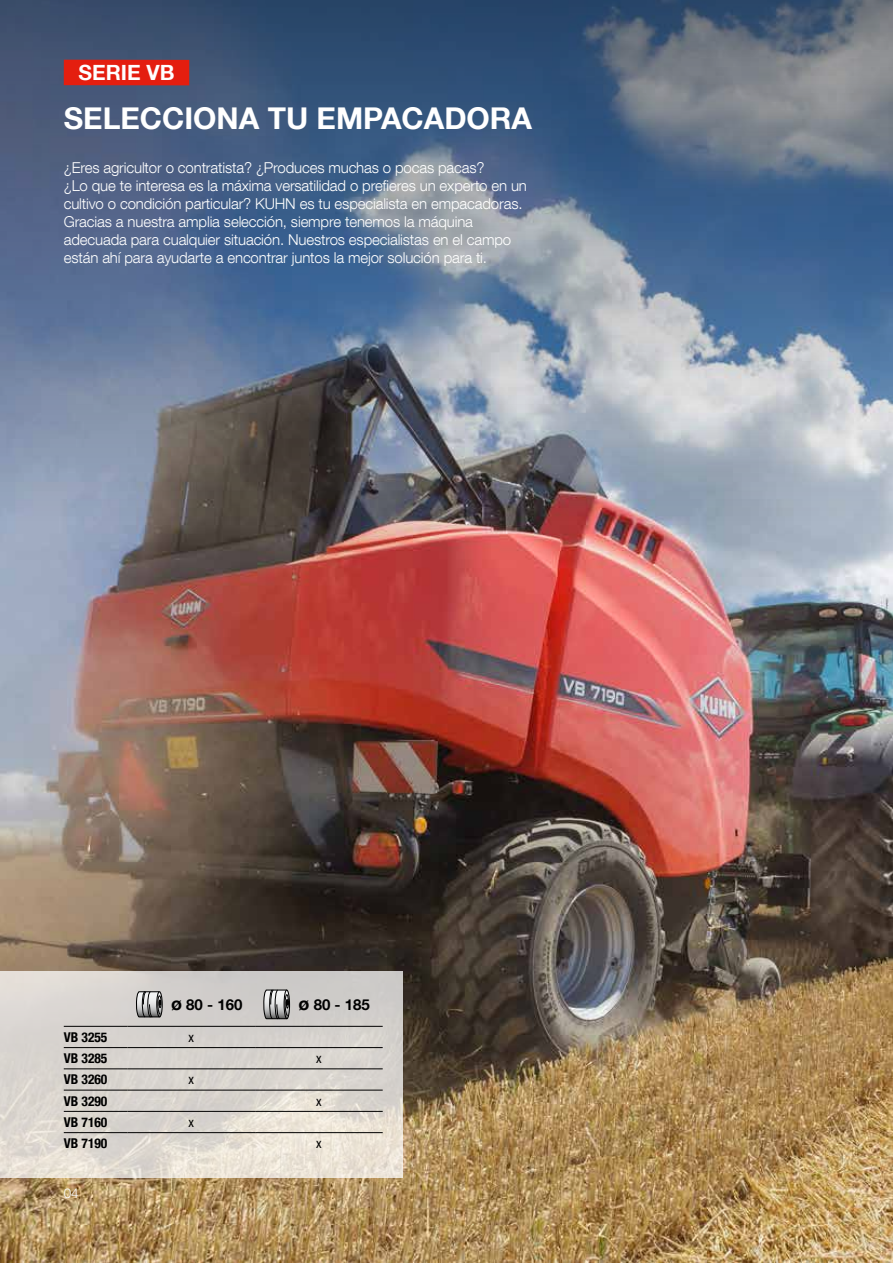
<style>
.page{position:relative;width:893px;height:1263px;background:#fff}
.page>*{position:absolute;margin:0;border:0;box-sizing:border-box;transform-origin:0 0}
.t1{font:700 30px "Helvetica Neue LT Com";color:#fff}
.t2{font:700 21px "Helvetica Neue LT Com";color:#fff}
.t3{font:300 15px/18px "Helvetica Neue LT Com";letter-spacing:-.01em;color:#fff}
.t4{font:700 15px "Helvetica Neue LT Com";color:#000}
.t5{font:700 condensed 13.5px "Helvetica Neue LT Com";color:#000}
.t6{font:condensed 13.5px "Helvetica Neue LT Com";color:#000}
.t7{font:300 13.5px "Helvetica Neue LT Com";color:#fff}
.s1{font-size:18px}
</style>
<div class="page">
<img style="left:0;top:594px;width:893px;height:669px">
<img style="left:0;top:0;width:893px;height:594px">
<div style="left:64px;top:60px;width:125px;height:25px;background:#e41e0f"></div>
<svg style="left:0;top:971px;width:402px;height:207px;background:#dad5cf"></svg>
<hr style="left:64px;top:1026px;width:64px;height:1px;background:#000">
<hr style="left:128px;top:1026px;width:127px;height:1px;background:#000">
<hr style="left:255px;top:1026px;width:128px;height:1px;background:#000">
<hr style="left:64px;top:1047px;width:64px;height:1px;background:#000">
<hr style="left:128px;top:1047px;width:127px;height:1px;background:#000">
<hr style="left:255px;top:1047px;width:128px;height:1px;background:#000">
<hr style="left:64px;top:1068px;width:64px;height:1px;background:#000">
<hr style="left:128px;top:1068px;width:127px;height:1px;background:#000">
<hr style="left:255px;top:1068px;width:128px;height:1px;background:#000">
<hr style="left:64px;top:1090px;width:64px;height:1px;background:#000">
<hr style="left:128px;top:1090px;width:127px;height:1px;background:#000">
<hr style="left:255px;top:1090px;width:128px;height:1px;background:#000">
<hr style="left:64px;top:1111px;width:64px;height:1px;background:#000">
<hr style="left:128px;top:1111px;width:127px;height:1px;background:#000">
<hr style="left:255px;top:1111px;width:128px;height:1px;background:#000">
<hr style="left:64px;top:1132px;width:64px;height:1px;background:#000">
<hr style="left:128px;top:1132px;width:127px;height:1px;background:#000">
<hr style="left:255px;top:1132px;width:128px;height:1px;background:#000">
<div style="left:156px;top:991px;width:7px;height:26px;border:1px solid #000;border-radius:50%"></div>
<svg style="left:135px;top:991px;width:27px;height:28px"></svg>
<svg style="left:263px;top:989px;width:27px;height:32px"></svg>
<h2 class="t2" style="left:78px;top:59px;width:98px">SERIE VB</h2>
<h1 class="t1" style="left:64px;top:100px;width:470px">SELECCIONA TU EMPACADORA</h1>
<p class="t3" style="left:64px;top:158px;width:465px">¿Eres agricultor o contratista? ¿Produces muchas o pocas pacas?<br>¿Lo que te interesa es la máxima versatilidad o prefieres un experto en un cultivo o condición particular? KUHN es tu especialista en empacadoras.<br>Gracias a nuestra amplia selección, siempre tenemos la máquina adecuada para cualquier situación. Nuestros especialistas en el campo están ahí para ayudarte a encontrar juntos la mejor solución para ti.</p>
<p class="t4" style="left:171px;top:995px;width:73px"><span class="s1">ø</span> 80 - 160</p>
<p class="t4" style="left:299px;top:995px;width:73px"><span class="s1">ø</span> 80 - 185</p>
<p class="t5" style="left:64px;top:1029px;width:45px">VB 3255</p>
<p class="t6" style="left:189px;top:1029px;width:7px">x</p>
<p class="t5" style="left:64px;top:1050px;width:45px">VB 3285</p>
<p class="t6" style="left:316px;top:1050px;width:7px">x</p>
<p class="t5" style="left:64px;top:1071px;width:45px">VB 3260</p>
<p class="t6" style="left:189px;top:1071px;width:7px">x</p>
<p class="t5" style="left:64px;top:1093px;width:45px">VB 3290</p>
<p class="t6" style="left:316px;top:1093px;width:7px">x</p>
<p class="t5" style="left:64px;top:1114px;width:45px">VB 7160</p>
<p class="t6" style="left:189px;top:1114px;width:7px">x</p>
<p class="t5" style="left:64px;top:1135px;width:45px">VB 7190</p>
<p class="t6" style="left:316px;top:1135px;width:7px">x</p>
<p class="t7" style="left:64px;top:1185px;width:16px">04</p>
</div>
